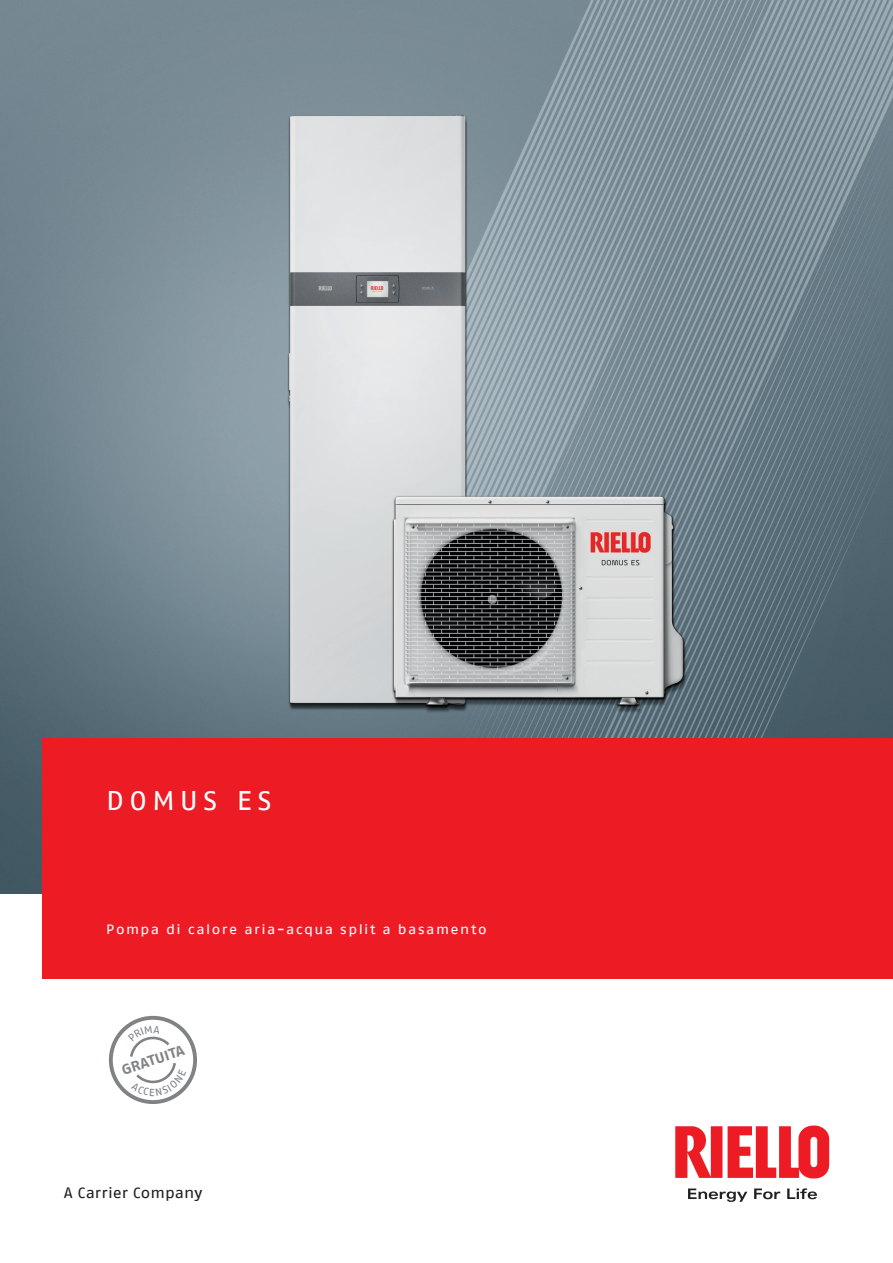
<style>
.page{position:relative;width:893px;height:1263px;background:#fff}
.page>*{position:absolute;margin:0;border:0;box-sizing:border-box;transform-origin:0 0}
.t1{font:27px "Fago Ex Lf";letter-spacing:.185em;color:#fff}
.t2{font:15px "Fago Ex Lf";color:#231f20}
.t3{font:700 14.25px "Fago Ex Lf";color:#808285}
.t4{font:13.5px "Fago Ex Lf";letter-spacing:.105em;color:#fff}
</style>
<div class="page">
<img style="left:0;top:0;width:893px;height:893px">
<div style="left:43px;top:738px;width:850px;height:240px;background:#ed1c24"></div>
<svg style="left:688px;top:1188px;width:129px;height:14px"></svg>
<svg style="left:675px;top:1126px;width:47px;height:52px"></svg>
<svg style="left:728px;top:1125px;width:101px;height:53px"></svg>
<div style="left:109px;top:1016px;width:88px;height:88px;border:4px solid #808285;border-radius:50%"></div>
<svg style="left:128px;top:1025px;width:58px;height:71px"></svg>
<p class="t1" style="left:106px;top:785px;width:167px">DOMUS ES</p>
<p class="t4" style="left:106px;top:921px;width:382px">Pompa di calore aria-acqua split a basamento</p>
<p class="t3" style="left:119px;top:1062px;width:67px;rotate:-18deg">GRATUITA</p>
<p class="t2" style="left:64px;top:1184px;width:140px">A Carrier Company</p>
</div>
